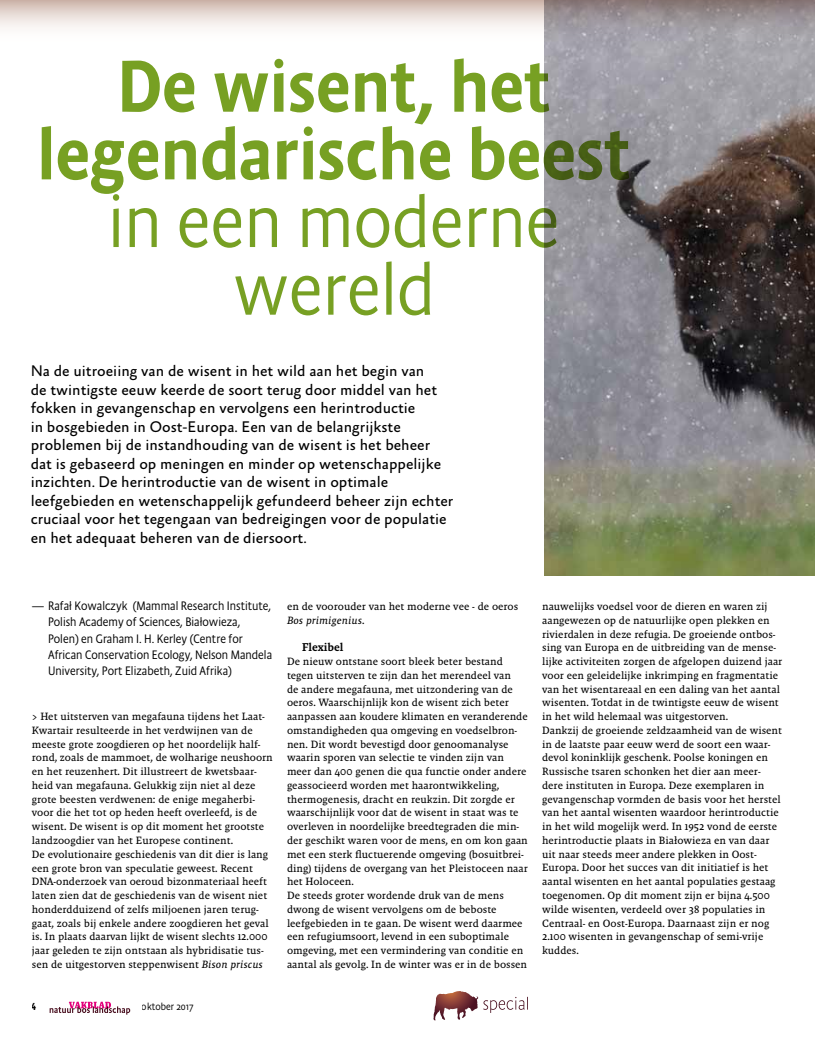
<style>
.page{position:relative;width:815px;height:1046px;background:#fff}
.page>*{position:absolute;margin:0;border:0;box-sizing:border-box;transform-origin:0 0}
.t1{font:500 74.5px/67.6px "Absara Sans Head";color:#77a023;text-align:center}
.t2{font:300 74.5px/67.6px "Absara Sans Head";color:#77a023;text-align:center}
.t3{font:15.62px/18.5px "Absara Sans";color:#000}
.t4{font:300 12.5px/16.2px "Absara Sans TF Head";color:#000}
.t5{font:11.5px "Malaga Med";color:#000}
.t6{font:10.75px/13.8px "Malaga Reg";color:#000}
.t7{font:300 10.38px "Absara Sans Head";color:#000}
.t8{font:500 10.38px "Absara Sans TF Head";color:#000}
.s1{font-style:italic}
</style>
<div class="page">
<img style="left:544px;top:53px;width:271px;height:522px">
<svg style="left:0;top:0;width:815px;height:53px"></svg>
<svg style="left:50px;top:1001px;width:80px;height:13px"></svg>
<svg style="left:433px;top:991px;width:26px;height:29px"></svg>
<svg style="left:483px;top:996px;width:45px;height:16px"></svg>
<h1 class="t1" style="left:37px;top:52px;width:595px">De wisent, het legendarische beest</h1>
<h1 class="t2" style="left:108px;top:188px;width:453px">in een moderne wereld</h1>
<p class="t3" style="left:31px;top:362px;width:424px">Na de uitroeiing van de wisent in het wild aan het begin van<br>de twintigste eeuw keerde de soort terug door middel van het fokken in gevangenschap en vervolgens een herintroductie<br>in bosgebieden in Oost-Europa. Een van de belangrijkste problemen bij de instandhouding van de wisent is het beheer dat is gebaseerd op meningen en minder op wetenschappelijke inzichten. De herintroductie van de wisent in optimale leefgebieden en wetenschappelijk gefundeerd beheer zijn echter cruciaal voor het tegengaan van bedreigingen voor de populatie en het adequaat beheren van de diersoort.</p>
<p class="t4" style="left:48px;top:597px;width:226px;text-indent:-16px">— Rafał Kowalczyk (Mammal Research Institute, Polish Academy of Sciences, Białowieza, Polen) en Graham I. H. Kerley (Centre for African Conservation Ecology, Nelson Mandela University, Port Elizabeth, Zuid Afrika)</p>
<p class="t6" style="left:32px;top:709px;width:242px">&gt; Het uitsterven van megafauna tijdens het Laat-Kwartair resulteerde in het verdwijnen van de meeste grote zoogdieren op het noordelijk half&shy;rond, zoals de mammoet, de wolharige neushoorn en het reuzenhert. Dit illustreert de kwetsbaar&shy;heid van megafauna. Gelukkig zijn niet al deze grote beesten verdwenen: de enige megaherbi&shy;voor die het tot op heden heeft overleefd, is de wisent. De wisent is op dit moment het grootste landzoogdier van het Europese continent.<br>De evolutionaire geschiedenis van dit dier is lang een grote bron van speculatie geweest. Recent DNA-onderzoek van oeroud bizonmateriaal heeft laten zien dat de geschiedenis van de wisent niet honderdduizend of zelfs miljoenen jaren terug&shy;gaat, zoals bij enkele andere zoogdieren het geval is. In plaats daarvan lijkt de wisent slechts 12.000 jaar geleden te zijn ontstaan als hybridisatie tus&shy;sen de uitgestorven steppenwisent <span class="s1">Bison priscus</span></p>
<p class="t8" style="left:32px;top:999px;width:6px">4</p>
<p class="t7" style="left:142px;top:999px;width:53px">oktober 2017</p>
<p class="t6" style="left:287px;top:599px;width:233px">en de voorouder van het moderne vee - de oeros<br><span class="s1">Bos primigenius</span>.</p>
<p class="t5" style="left:302px;top:640px;width:43px">Flexibel</p>
<p class="t6" style="left:287px;top:654px;width:242px">De nieuw ontstane soort bleek beter bestand tegen uitsterven te zijn dan het merendeel van<br>de andere megafauna, met uitzondering van de oeros. Waarschijnlijk kon de wisent zich beter aanpassen aan koudere klimaten en veranderende omstandigheden qua omgeving en voedselbron&shy;nen. Dit wordt bevestigd door genoomanalyse waarin sporen van selectie te vinden zijn van meer dan 400 genen die qua functie onder andere geassocieerd worden met haarontwikkeling, thermogenesis, dracht en reukzin. Dit zorgde er waarschijnlijk voor dat de wisent in staat was te overleven in noordelijke breedtegraden die min&shy;der geschikt waren voor de mens, en om kon gaan met een sterk fluctuerende omgeving (bosuitbrei&shy;ding) tijdens de overgang van het Pleistoceen naar het Holoceen.<br>De steeds groter wordende druk van de mens dwong de wisent vervolgens om de beboste leefgebieden in te gaan. De wisent werd daarmee een refugiumsoort, levend in een suboptimale omgeving, met een vermindering van conditie en aantal als gevolg. In de winter was er in de bossen</p>
<p class="t6" style="left:542px;top:599px;width:242px">nauwelijks voedsel voor de dieren en waren zij aangewezen op de natuurlijke open plekken en rivierdalen in deze refugia. De groeiende ontbos&shy;sing van Europa en de uitbreiding van de mense&shy;lijke activiteiten zorgen de afgelopen duizend jaar voor een geleidelijke inkrimping en fragmentatie van het wisentareaal en een daling van het aantal wisenten. Totdat in de twintigste eeuw de wisent in het wild helemaal was uitgestorven.<br>Dankzij de groeiende zeldzaamheid van de wisent in de laatste paar eeuw werd de soort een waar&shy;devol koninklijk geschenk. Poolse koningen en Russische tsaren schonken het dier aan meer&shy;dere instituten in Europa. Deze exemplaren in gevangenschap vormden de basis voor het herstel van het aantal wisenten waardoor herintroductie in het wild mogelijk werd. In 1952 vond de eerste herintroductie plaats in Białowieza en van daar uit naar steeds meer andere plekken in Oost-Europa. Door het succes van dit initiatief is het aantal wisenten en het aantal populaties gestaag toegenomen. Op dit moment zijn er bijna 4.500 wilde wisenten, verdeeld over 38 populaties in Centraal- en Oost-Europa. Daarnaast zijn er nog 2.100 wisenten in gevangenschap of semi-vrije kuddes.</p>
</div>
